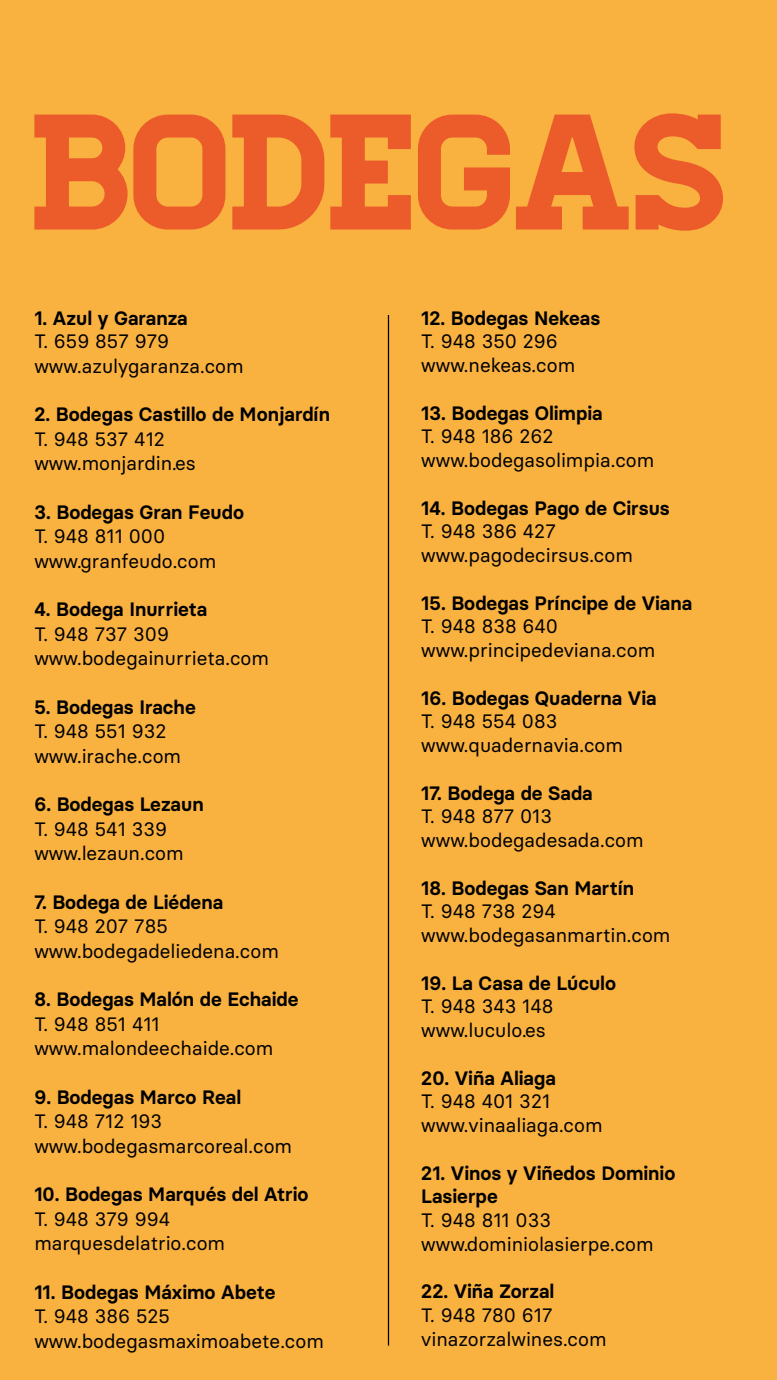
<style>
.page{position:relative;width:777px;height:1380px;background:#fff}
.page>*{position:absolute;margin:0;border:0;box-sizing:border-box;transform-origin:0 0}
.t1{font:164.25px "Homestead";letter-spacing:-.02em;color:#ec5c2b}
.t2{font:19.38px/24.4px "Basier Circle";color:#000001}
.t3{font:600 19.38px/23.8px "Basier Circle";color:#000001}
</style>
<div class="page">
<div style="left:0;top:0;width:776px;height:1380px;background:#f9b13f"></div>
<hr style="left:388px;top:315px;width:1px;height:1031px;background:#000001">
<h1 class="t1" style="left:34px;top:76px;width:699px">BODEGAS</h1>
<p class="t3" style="left:34px;top:306px;width:155px">1. Azul y Garanza</p>
<p class="t2" style="left:34px;top:329px;width:211px">T. 659 857 979 www.azulygaranza.com</p>
<p class="t3" style="left:34px;top:402px;width:297px">2. Bodegas Castillo de Monjardín</p>
<p class="t2" style="left:34px;top:426px;width:163px">T. 948 537 412 www.monjardin.es</p>
<p class="t3" style="left:34px;top:500px;width:211px">3. Bodegas Gran Feudo</p>
<p class="t2" style="left:34px;top:524px;width:183px">T. 948 811 000 www.granfeudo.com</p>
<p class="t3" style="left:34px;top:597px;width:174px">4. Bodega Inurrieta</p>
<p class="t2" style="left:34px;top:621px;width:236px">T. 948 737 309 www.bodegainurrieta.com</p>
<p class="t3" style="left:34px;top:695px;width:163px">5. Bodegas Irache</p>
<p class="t2" style="left:34px;top:719px;width:148px">T. 948 551 932 www.irache.com</p>
<p class="t3" style="left:34px;top:792px;width:171px">6. Bodegas Lezaun</p>
<p class="t2" style="left:34px;top:816px;width:151px">T. 948 541 339 www.lezaun.com</p>
<p class="t3" style="left:34px;top:890px;width:190px">7. Bodega de Liédena</p>
<p class="t2" style="left:34px;top:914px;width:246px">T. 948 207 785 www.bodegadeliedena.com</p>
<p class="t3" style="left:34px;top:987px;width:265px">8. Bodegas Malón de Echaide</p>
<p class="t2" style="left:34px;top:1011px;width:240px">T. 948 851 411 www.malondeechaide.com</p>
<p class="t3" style="left:34px;top:1085px;width:208px">9. Bodegas Marco Real</p>
<p class="t2" style="left:34px;top:1109px;width:259px">T. 948 712 193 www.bodegasmarcoreal.com</p>
<p class="t3" style="left:34px;top:1182px;width:275px">10. Bodegas Marqués del Atrio</p>
<p class="t2" style="left:34px;top:1206px;width:192px">T. 948 379 994 marquesdelatrio.com</p>
<p class="t3" style="left:34px;top:1280px;width:243px">11. Bodegas Máximo Abete</p>
<p class="t2" style="left:34px;top:1304px;width:291px">T. 948 386 525 www.bodegasmaximoabete.com</p>
<p class="t3" style="left:421px;top:306px;width:180px">12. Bodegas Nekeas</p>
<p class="t2" style="left:421px;top:329px;width:155px;line-height:23.8px">T. 948 350 296 www.nekeas.com</p>
<p class="t3" style="left:421px;top:401px;width:183px">13. Bodegas Olimpia</p>
<p class="t2" style="left:421px;top:424px;width:234px;line-height:23.8px">T. 948 186 262 www.bodegasolimpia.com</p>
<p class="t3" style="left:421px;top:496px;width:250px">14. Bodegas Pago de Cirsus</p>
<p class="t2" style="left:421px;top:519px;width:213px;line-height:23.8px">T. 948 386 427 www.pagodecirsus.com</p>
<p class="t3" style="left:421px;top:591px;width:272px">15. Bodegas Príncipe de Viana</p>
<p class="t2" style="left:421px;top:614px;width:235px;line-height:23.8px">T. 948 838 640 www.principedeviana.com</p>
<p class="t3" style="left:421px;top:686px;width:237px">16. Bodegas Quaderna Via</p>
<p class="t2" style="left:421px;top:709px;width:203px;line-height:23.8px">T. 948 554 083 www.quadernavia.com</p>
<p class="t3" style="left:421px;top:781px;width:173px">17. Bodega de Sada</p>
<p class="t2" style="left:421px;top:804px;width:224px;line-height:23.8px">T. 948 877 013 www.bodegadesada.com</p>
<p class="t3" style="left:421px;top:876px;width:214px">18. Bodegas San Martín</p>
<p class="t2" style="left:421px;top:899px;width:250px;line-height:23.8px">T. 948 738 294 www.bodegasanmartin.com</p>
<p class="t3" style="left:421px;top:971px;width:196px">19. La Casa de Lúculo</p>
<p class="t2" style="left:421px;top:994px;width:134px;line-height:23.8px">T. 948 343 148 www.luculo.es</p>
<p class="t3" style="left:421px;top:1066px;width:136px">20. Viña Aliaga</p>
<p class="t2" style="left:421px;top:1089px;width:183px;line-height:23.8px">T. 948 401 321 www.vinaaliaga.com</p>
<p class="t3" style="left:421px;top:1161px;width:255px">21. Vinos y Viñedos Dominio<br>Lasierpe</p>
<p class="t2" style="left:421px;top:1208px;width:234px;line-height:23.8px">T. 948 811 033 www.dominiolasierpe.com</p>
<p class="t3" style="left:421px;top:1280px;width:134px">22. Viña Zorzal</p>
<p class="t2" style="left:421px;top:1303px;width:187px;line-height:23.8px">T. 948 780 617 vinazorzalwines.com</p>
</div>
